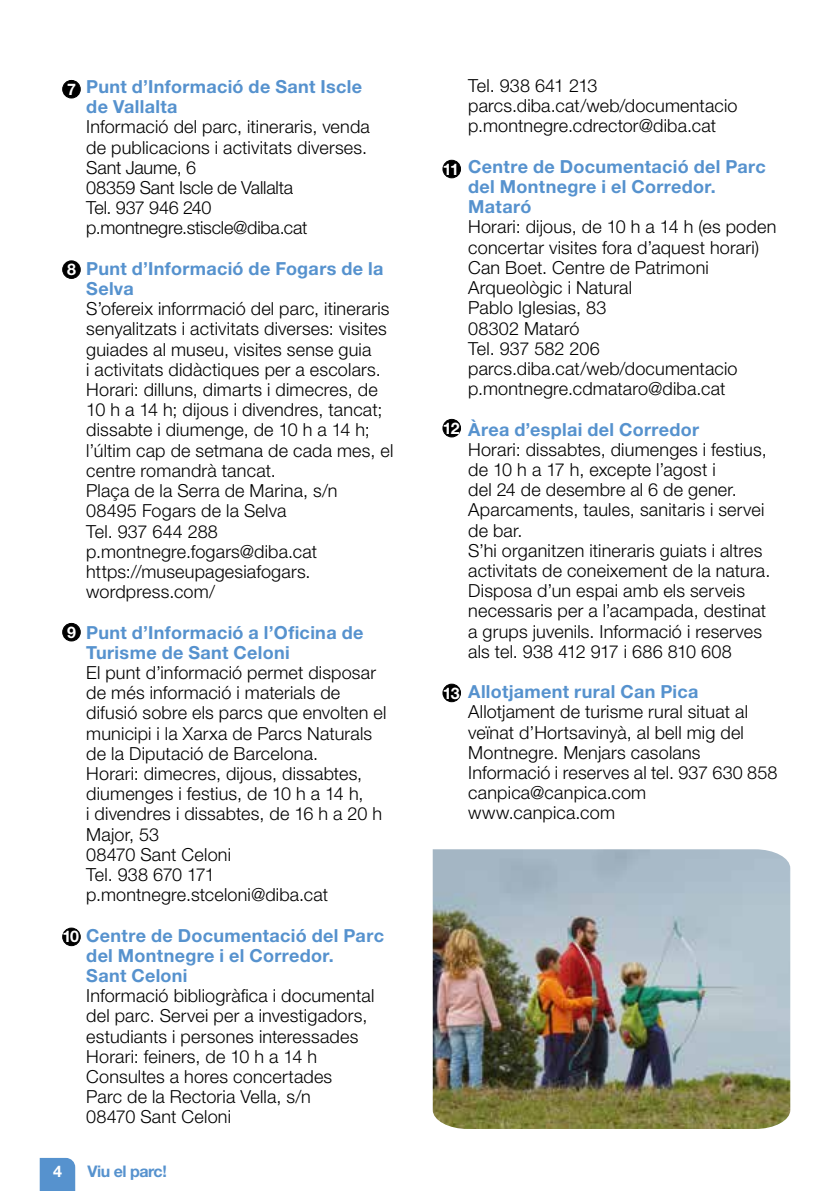
<style>
.page{position:relative;width:840px;height:1191px;background:#fff}
.page>*{position:absolute;margin:0;border:0;box-sizing:border-box;transform-origin:0 0}
.t1{font:300 18px/20.2px "Helvetica Neue LT Std";letter-spacing:.01em;color:#000}
.t2{font:700 18px/20.2px "Helvetica Neue LT Std";letter-spacing:.02em;color:#5692ce}
.t3{font:700 16px "Helvetica Neue LT Std";letter-spacing:-.08em;color:#fff}
.t4{font:700 16px "Helvetica Neue LT Std";letter-spacing:-.03em;color:#5692ce}
</style>
<div class="page">
<svg style="left:40px;top:1157px;width:35px;height:34px"></svg>
<img style="left:432px;top:849px;width:357px;height:280px">
<div style="left:63px;top:261px;width:17px;height:17px;background:#000;border-radius:50%"></div>
<div style="left:62px;top:261px;width:18px;height:18px;border:1px solid #000;border-radius:50%"></div>
<div style="left:63px;top:623px;width:17px;height:18px;background:#000;border-radius:50%"></div>
<div style="left:62px;top:623px;width:18px;height:18px;border:1px solid #000;border-radius:50%"></div>
<div style="left:63px;top:928px;width:17px;height:17px;background:#000;border-radius:50%"></div>
<div style="left:62px;top:927px;width:18px;height:19px;border:1px solid #000;border-radius:50%"></div>
<div style="left:442px;top:160px;width:18px;height:18px;background:#000;border-radius:50%"></div>
<div style="left:442px;top:160px;width:18px;height:18px;border:1px solid #000;border-radius:50%"></div>
<div style="left:442px;top:419px;width:18px;height:18px;background:#000;border-radius:50%"></div>
<div style="left:442px;top:419px;width:18px;height:18px;border:1px solid #000;border-radius:50%"></div>
<div style="left:442px;top:684px;width:18px;height:17px;background:#000;border-radius:50%"></div>
<div style="left:442px;top:684px;width:18px;height:18px;border:1px solid #000;border-radius:50%"></div>
<div style="left:63px;top:80px;width:17px;height:18px;background:#000;border-radius:50%"></div>
<div style="left:62px;top:80px;width:18px;height:18px;border:1px solid #000;border-radius:50%"></div>
<p class="t2" style="left:86px;top:76px;width:277px">Punt d’Informació de Sant Iscle de Vallalta</p>
<p class="t1" style="left:86px;top:117px;width:285px">Informació del parc, itineraris, venda de publicacions i activitats diverses.<br>Sant Jaume, 6<br>08359 Sant Iscle de Vallalta<br>Tel. 937 946 240 p.montnegre.stiscle@diba.cat</p>
<p class="t2" style="left:86px;top:258px;width:299px">Punt d’Informació de Fogars de la<br>Selva</p>
<p class="t1" style="left:86px;top:298px;width:308px">S’ofereix inforrmació del parc, itineraris senyalitzats i activitats diverses: visites guiades al museu, visites sense guia<br>i activitats didàctiques per a escolars.<br>Horari: dilluns, dimarts i dimecres, de<br>10 h a 14 h; dijous i divendres, tancat; dissabte i diumenge, de 10 h a 14 h; l’últim cap de setmana de cada mes, el centre romandrà tancat.<br>Plaça de la Serra de Marina, s/n<br>08495 Fogars de la Selva<br>Tel. 937 644 288 p.montnegre.fogars@diba.cat https://museupagesiafogars. wordpress.com/</p>
<p class="t2" style="left:86px;top:621px;width:278px">Punt d’Informació a l’Oficina de<br>Turisme de Sant Celoni</p>
<p class="t1" style="left:86px;top:662px;width:301px">El punt d’informació permet disposar de més informació i materials de difusió sobre els parcs que envolten el municipi i la Xarxa de Parcs Naturals de la Diputació de Barcelona.<br>Horari: dimecres, dijous, dissabtes, diumenges i festius, de 10 h a 14 h,<br>i divendres i dissabtes, de 16 h a 20 h<br>Major, 53<br>08470 Sant Celoni<br>Tel. 938 670 171 p.montnegre.stceloni@diba.cat</p>
<p class="t2" style="left:86px;top:924px;width:299px">Centre de Documentació del Parc del Montnegre i el Corredor.<br>Sant Celoni</p>
<p class="t1" style="left:86px;top:985px;width:289px">Informació bibliogràfica i documental del parc. Servei per a investigadors, estudiants i persones interessades<br>Horari: feiners, de 10 h a 14 h<br>Consultes a hores concertades<br>Parc de la Rectoria Vella, s/n<br>08470 Sant Celoni</p>
<p class="t3" style="left:67px;top:79px;width:10px">7</p>
<p class="t3" style="left:67px;top:260px;width:10px">8</p>
<p class="t3" style="left:67px;top:622px;width:10px">9</p>
<p class="t3" style="left:63px;top:927px;width:18px">10</p>
<p class="t3" style="left:53px;top:1161px;width:10px">4</p>
<p class="t4" style="left:87px;top:1161px;width:81px">Viu el parc!</p>
<p class="t3" style="left:442px;top:159px;width:18px">11</p>
<p class="t3" style="left:442px;top:418px;width:18px">12</p>
<p class="t3" style="left:442px;top:683px;width:18px">13</p>
<p class="t1" style="left:468px;top:75px;width:271px">Tel. 938 641 213 parcs.diba.cat/web/documentacio p.montnegre.cdrector@diba.cat</p>
<p class="t2" style="left:468px;top:156px;width:299px">Centre de Documentació del Parc del Montnegre i el Corredor.<br>Mataró</p>
<p class="t1" style="left:468px;top:217px;width:309px">Horari: dijous, de 10 h a 14 h (es poden concertar visites fora d’aquest horari)<br>Can Boet. Centre de Patrimoni<br>Arqueològic i Natural<br>Pablo Iglesias, 83<br>08302 Mataró<br>Tel. 937 582 206 parcs.diba.cat/web/documentacio p.montnegre.cdmataro@diba.cat</p>
<p class="t2" style="left:468px;top:418px;width:232px">Àrea d’esplai del Corredor</p>
<p class="t1" style="left:468px;top:439px;width:303px">Horari: dissabtes, diumenges i festius, de 10 h a 17 h, excepte l’agost i<br>del 24 de desembre al 6 de gener.<br>Aparcaments, taules, sanitaris i servei de bar.<br>S’hi organitzen itineraris guiats i altres activitats de coneixement de la natura.<br>Disposa d’un espai amb els serveis necessaris per a l’acampada, destinat a grups juvenils. Informació i reserves als tel. 938 412 917 i 686 810 608</p>
<p class="t2" style="left:468px;top:681px;width:232px">Allotjament rural Can Pica</p>
<p class="t1" style="left:468px;top:701px;width:310px">Allotjament de turisme rural situat al veïnat d’Hortsavinyà, al bell mig del<br>Montnegre. Menjars casolans<br>Informació i reserves al tel. 937 630 858 canpica@canpica.com www.canpica.com</p>
</div>
